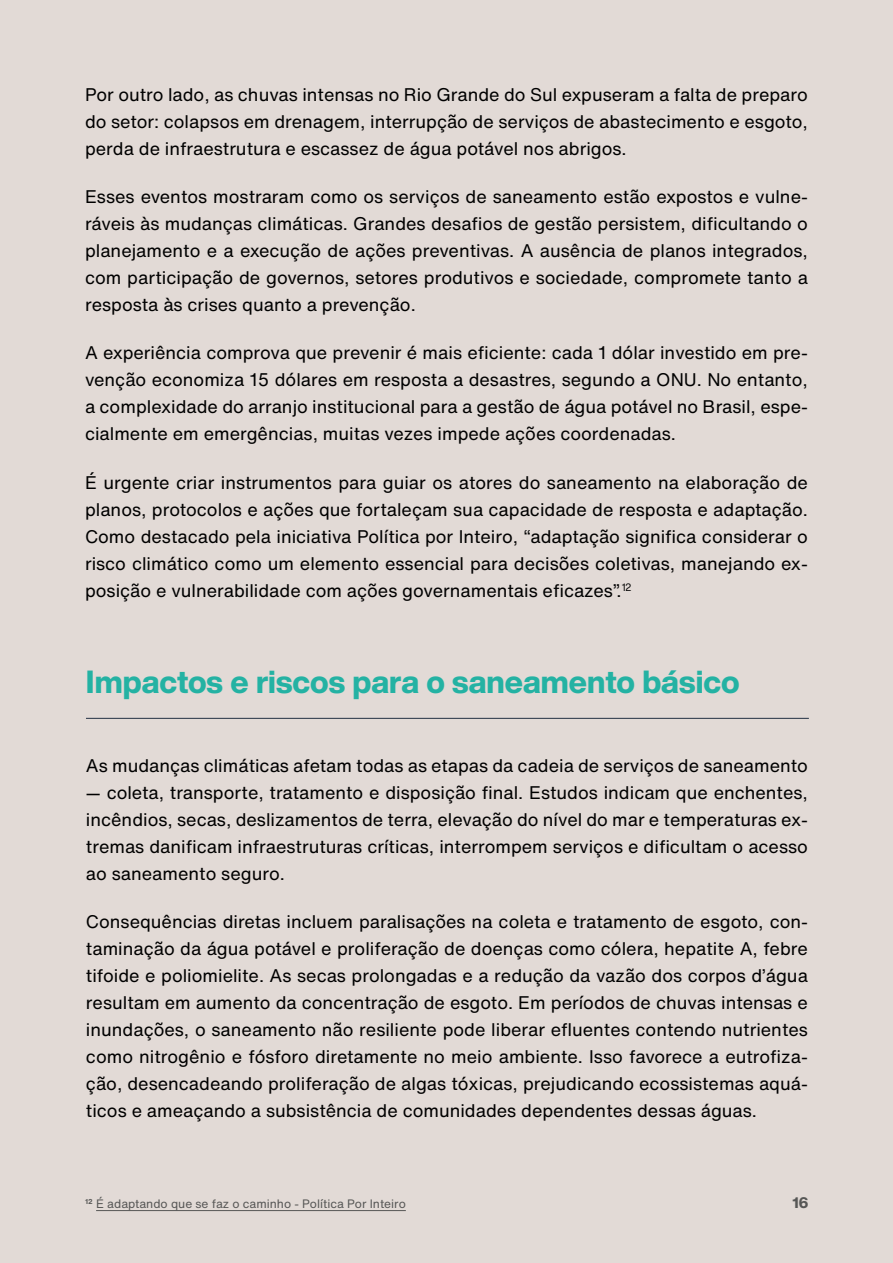
<style>
.page{position:relative;width:893px;height:1263px;background:#e2dad6}
.page>*{position:absolute;margin:0;border:0;box-sizing:border-box;transform-origin:0 0}
.t1{font:800 31.5px "Helvetica Now Display";color:#24b2a3}
.t2{font:18px/27px "Helvetica Now Text";color:#000;text-align:justify}
.t3{font:800 15px "Helvetica Now Display";color:#575756}
.t4{font:12px "Helvetica Now Text";color:#575756}
</style>
<div class="page">
<hr style="left:96px;top:1210px;width:310px;height:1px;background:#575756">
<hr style="left:86px;top:718px;width:723px;height:1px;background:#223042">
<p class="t2" style="left:85px;top:80px;width:724px">Por outro lado, as chuvas intensas no Rio Grande do Sul expuseram a falta de preparo do setor: colapsos em drenagem, interrupção de serviços de abastecimento e esgoto, perda de infraestrutura e escassez de água potável nos abrigos.</p>
<p class="t2" style="left:85px;top:183px;width:724px">Esses eventos mostraram como os serviços de saneamento estão expostos e vulne&shy;ráveis às mudanças climáticas. Grandes desafios de gestão persistem, dificultando o planejamento e a execução de ações preventivas. A ausência de planos integrados, com participação de governos, setores produtivos e sociedade, compromete tanto a resposta às crises quanto a prevenção.</p>
<p class="t2" style="left:85px;top:339px;width:724px">A experiência comprova que prevenir é mais eficiente: cada 1 dólar investido em pre&shy;venção economiza 15 dólares em resposta a desastres, segundo a ONU. No entanto, a complexidade do arranjo institucional para a gestão de água potável no Brasil, espe&shy;cialmente em emergências, muitas vezes impede ações coordenadas.</p>
<p class="t2" style="left:85px;top:468px;width:724px">É urgente criar instrumentos para guiar os atores do saneamento na elaboração de planos, protocolos e ações que fortaleçam sua capacidade de resposta e adaptação.<br>Como destacado pela iniciativa Política por Inteiro, “adaptação significa considerar o risco climático como um elemento essencial para decisões coletivas, manejando ex&shy;posição e vulnerabilidade com ações governamentais eficazes”.<sup>12</sup></p>
<h1 class="t1" style="left:86px;top:660px;width:655px">Impactos e riscos para o saneamento básico</h1>
<p class="t2" style="left:86px;top:751px;width:723px">As mudanças climáticas afetam todas as etapas da cadeia de serviços de saneamento</p>
<p class="t2" style="left:86px;top:778px;width:723px">— coleta, transporte, tratamento e disposição final. Estudos indicam que enchentes, incêndios, secas, deslizamentos de terra, elevação do nível do mar e temperaturas ex&shy;tremas danificam infraestruturas críticas, interrompem serviços e dificultam o acesso ao saneamento seguro.</p>
<p class="t2" style="left:86px;top:907px;width:723px">Consequências diretas incluem paralisações na coleta e tratamento de esgoto, con&shy;taminação da água potável e proliferação de doenças como cólera, hepatite A, febre tifoide e poliomielite. As secas prolongadas e a redução da vazão dos corpos d’água resultam em aumento da concentração de esgoto. Em períodos de chuvas intensas e inundações, o saneamento não resiliente pode liberar efluentes contendo nutrientes como nitrogênio e fósforo diretamente no meio ambiente. Isso favorece a eutrofiza&shy;ção, desencadeando proliferação de algas tóxicas, prejudicando ecossistemas aquá&shy;ticos e ameaçando a subsistência de comunidades dependentes dessas águas.</p>
<p class="t4" style="left:85px;top:1194px;width:322px"><sup>12</sup> É adaptando que se faz o caminho - Política Por Inteiro</p>
<p class="t3" style="left:793px;top:1192px;width:17px">16</p>
</div>
